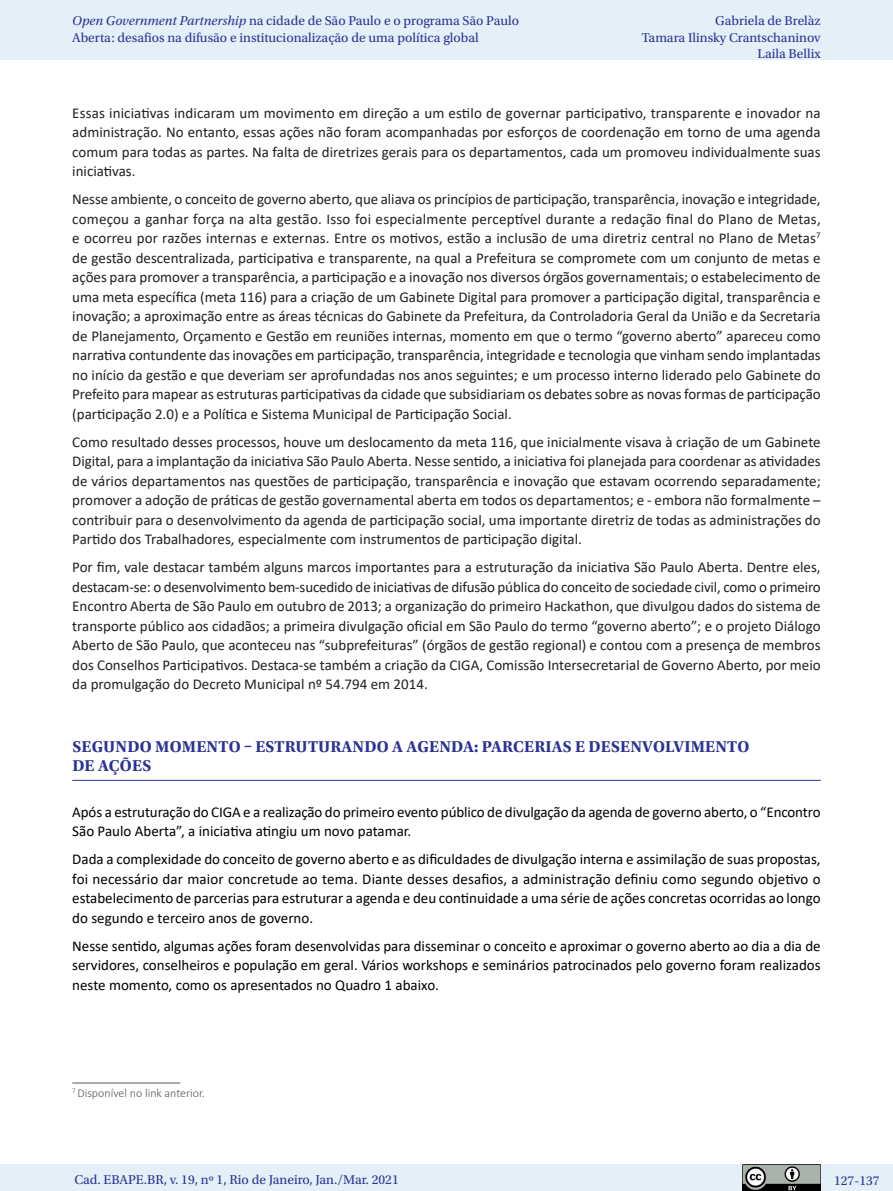
<style>
.page{position:relative;width:893px;height:1191px;background:#fff}
.page>*{position:absolute;margin:0;border:0;box-sizing:border-box;transform-origin:0 0}
._07_1_sub_1{font:700 16.5px/19.8px "Utopia Std";letter-spacing:.01em;color:#2b3393}
._06_0_texto{font:15px/19.5px "Calibri";color:#231f20;text-align:justify}
._06_0_texto-2{font:15px/19.5px "Calibri";letter-spacing:-.01em;color:#000;text-align:justify}
.t1{font:13.5px/16.5px "Utopia Std";color:#2b3393}
._06_3_nota_de_rodape{font:300 12px "Calibri";color:#57585a}
.s1{font-style:italic}
</style>
<div class="page">
<div style="left:0;top:0;width:893px;height:60px;background:#e4eff8"></div>
<div style="left:0;top:1164px;width:893px;height:27px;background:#e4eff8"></div>
<img style="left:743px;top:1164px;width:78px;height:27px">
<hr style="left:72px;top:780px;width:749px;height:1px;background:#2b3393">
<hr style="left:72px;top:1082px;width:108px;height:1px;background:#57585a">
<p class="t1" style="left:72px;top:13px;width:448px"><span class="s1">Open Government Partnership</span> na cidade de São Paulo e o programa São Paulo<br>Aberta: desafios na difusão e institucionalização de uma política global</p>
<p class="t1" style="left:642px;top:13px;width:180px;text-align:right">Gabriela de Brelàz<br>Tamara Ilinsky Crantschaninov<br>Laila Bellix</p>
<p class="_06_0_texto" style="left:72px;top:102px;width:750px">Essas iniciativas indicaram um movimento em direção a um estilo de governar participativo, transparente e inovador na administração. No entanto, essas ações não foram acompanhadas por esforços de coordenação em torno de uma agenda comum para todas as partes. Na falta de diretrizes gerais para os departamentos, cada um promoveu individualmente suas iniciativas.</p>
<p class="_06_0_texto" style="left:72px;top:189px;width:750px">Nesse ambiente, o conceito de governo aberto, que aliava os princípios de participação, transparência, inovação e integridade, começou a ganhar força na alta gestão. Isso foi especialmente perceptível durante a redação final do Plano de Metas, e ocorreu por razões internas e externas. Entre os motivos, estão a inclusão de uma diretriz central no Plano de Metas<sup>7 </sup>de gestão descentralizada, participativa e transparente, na qual a Prefeitura se compromete com um conjunto de metas e ações para promover a transparência, a participação e a inovação nos diversos órgãos governamentais; o estabelecimento de uma meta específica (meta 116) para a criação de um Gabinete Digital para promover a participação digital, transparência e inovação; a aproximação entre as áreas técnicas do Gabinete da Prefeitura, da Controladoria Geral da União e da Secretaria de Planejamento, Orçamento e Gestão em reuniões internas, momento em que o termo “governo aberto” apareceu como narrativa contundente das inovações em participação, transparência, integridade e tecnologia que vinham sendo implantadas no início da gestão e que deveriam ser aprofundadas nos anos seguintes; e um processo interno liderado pelo Gabinete do Prefeito para mapear as estruturas participativas da cidade que subsidiariam os debates sobre as novas formas de participação (participação 2.0) e a Política e Sistema Municipal de Participação Social.</p>
<p class="_06_0_texto" style="left:72px;top:431px;width:750px">Como resultado desses processos, houve um deslocamento da meta 116, que inicialmente visava à criação de um Gabinete Digital, para a implantação da iniciativa São Paulo Aberta. Nesse sentido, a iniciativa foi planejada para coordenar as atividades de vários departamentos nas questões de participação, transparência e inovação que estavam ocorrendo separadamente; promover a adoção de práticas de gestão governamental aberta em todos os departamentos; e - embora não formalmente – contribuir para o desenvolvimento da agenda de participação social, uma importante diretriz de todas as administrações do Partido dos Trabalhadores, especialmente com instrumentos de participação digital.</p>
<p class="_06_0_texto" style="left:72px;top:557px;width:750px">Por fim, vale destacar também alguns marcos importantes para a estruturação da iniciativa São Paulo Aberta. Dentre eles, destacam-se: o desenvolvimento bem-sucedido de iniciativas de difusão pública do conceito de sociedade civil, como o primeiro Encontro Aberta de São Paulo em outubro de 2013; a organização do primeiro Hackathon, que divulgou dados do sistema de transporte público aos cidadãos; a primeira divulgação oficial em São Paulo do termo “governo aberto”; e o projeto Diálogo Aberto de São Paulo, que aconteceu nas “subprefeituras” (órgãos de gestão regional) e contou com a presença de membros dos Conselhos Participativos. Destaca-se também a criação da CIGA, Comissão Intersecretarial de Governo Aberto, por meio da promulgação do Decreto Municipal nº 54.794 em 2014.</p>
<p class="_07_1_sub_1" style="left:72px;top:736px;width:678px">SEGUNDO MOMENTO – ESTRUTURANDO A AGENDA: PARCERIAS E DESENVOLVIMENTO<br>DE AÇÕES</p>
<p class="_06_0_texto-2" style="left:72px;top:801px;width:750px">Após a estruturação do CIGA e a realização do primeiro evento público de divulgação da agenda de governo aberto, o “Encontro<br>São Paulo Aberta”, a iniciativa atingiu um novo patamar.</p>
<p class="_06_0_texto-2" style="left:72px;top:849px;width:750px">Dada a complexidade do conceito de governo aberto e as dificuldades de divulgação interna e assimilação de suas propostas, foi necessário dar maior concretude ao tema. Diante desses desafios, a administração definiu como segundo objetivo o estabelecimento de parcerias para estruturar a agenda e deu continuidade a uma série de ações concretas ocorridas ao longo do segundo e terceiro anos de governo.</p>
<p class="_06_0_texto-2" style="left:72px;top:935px;width:750px">Nesse sentido, algumas ações foram desenvolvidas para disseminar o conceito e aproximar o governo aberto ao dia a dia de servidores, conselheiros e população em geral. Vários workshops e seminários patrocinados pelo governo foram realizados neste momento, como os apresentados no Quadro 1 abaixo.</p>
<p class="_06_3_nota_de_rodape" style="left:72px;top:1086px;width:134px"><sup>7</sup> Disponível no link anterior.</p>
<p class="t1" style="left:74px;top:1171px;width:326px">Cad. EBAPE.BR, v. 19, nº 1, Rio de Janeiro, Jan./Mar. 2021</p>
<p class="t1" style="left:834px;top:1172px;width:47px">127-137</p>
</div>
